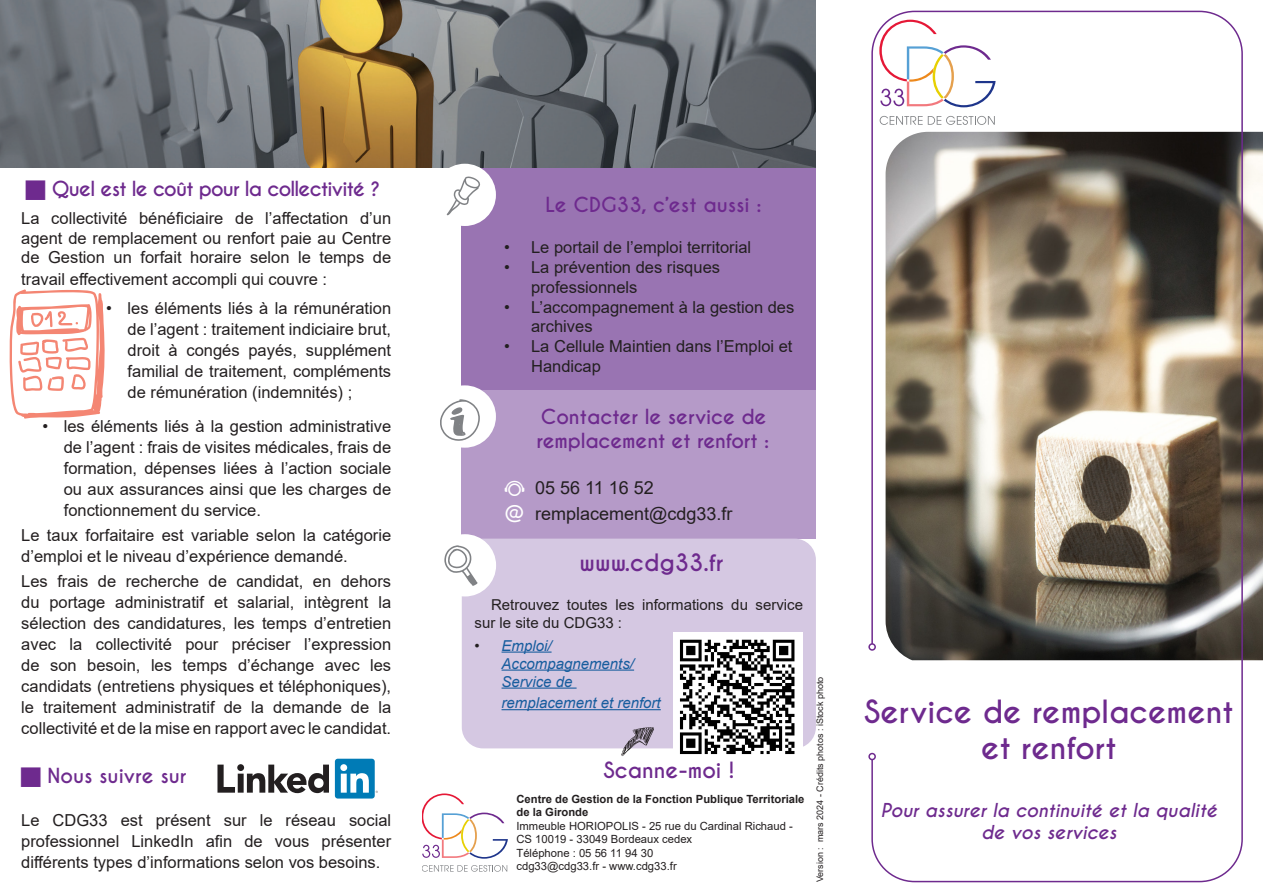
<style>
.page{position:relative;width:1263px;height:893px;background:#fff}
.page>*{position:absolute;margin:0;border:0;box-sizing:border-box;transform-origin:0 0}
.t1{font:195px "Sketch Iconsbold";color:#f48673}
.t2{font:700 30px "Caviar Dreams";color:#6e2a8e}
.t3{font:700 22.5px "Caviar Dreams";color:#6e2a8e}
.t4{font:700 21px "Caviar Dreams";color:#6e2a8e}
.t5{font:700 19.5px/23.4px "Caviar Dreams";letter-spacing:-.01em;color:#6e2a8e}
.t6{font:700 19.5px "Caviar Dreams";letter-spacing:-.04em;color:#6e2a8e}
.t7{font:italic 700 18px "Caviar Dreams";color:#6e2a8e}
.t8{font:18px "Arial";color:#231f20}
.Paragraphe{font:16.5px/21px "Arial";color:#231f20;text-align:justify}
.t9{font:15px/18px "Arial";color:#231f20}
.t10{font:italic 15px/18px "Arial";color:#175d9e}
.t11{font:11.25px "Arial";color:#231f20}
.t12{font:700 11.25px "Arial";color:#231f20}
.t13{font:9px "Arial";color:#231f20}
.s1{color:#231f20}
</style>
<div class="page">
<img style="left:0;top:0;width:816px;height:168px">
<svg style="left:422px;top:865px;width:85px;height:7px"></svg>
<svg style="left:422px;top:793px;width:86px;height:66px"></svg>
<img style="left:885px;top:132px;width:378px;height:528px">
<div style="left:462px;top:168px;width:354px;height:233px;background:#9974b2"></div>
<div style="left:434px;top:164px;width:62px;height:62px;background:#fff;border-radius:50%"></div>
<div style="left:462px;top:390px;width:354px;height:149px;background:#b59ac8"></div>
<div style="left:434px;top:385px;width:62px;height:63px;background:#fff;border-radius:50%"></div>
<div style="left:462px;top:539px;width:354px;height:209px;background:#d5c8e2;border-radius:21px"></div>
<hr style="left:501px;top:651px;width:50px;height:2px;background:#175d9e">
<hr style="left:501px;top:669px;width:133px;height:2px;background:#175d9e">
<hr style="left:501px;top:687px;width:76px;height:2px;background:#175d9e">
<hr style="left:501px;top:709px;width:160px;height:1px;background:#175d9e">
<div style="left:434px;top:534px;width:62px;height:62px;background:#fff;border-radius:50%"></div>
<svg style="left:880px;top:116px;width:115px;height:9px"></svg>
<svg style="left:879px;top:20px;width:117px;height:87px"></svg>
<div style="left:871px;top:11px;width:372px;height:871px;border:2px solid #6e2a8e;border-radius:43px"></div>
<div style="left:868px;top:753px;width:8px;height:7px;border:2px solid #6e2a8e;border-radius:50%"></div>
<div style="left:868px;top:643px;width:8px;height:8px;border:2px solid #6e2a8e;border-radius:50%"></div>
<img style="left:674px;top:632px;width:129px;height:123px">
<svg style="left:217px;top:764px;width:112px;height:29px"></svg>
<div style="left:335px;top:759px;width:40px;height:39px;background:#007bb6;border-radius:3px"></div>
<svg style="left:340px;top:764px;width:29px;height:29px"></svg>
<svg style="left:621px;top:748px;width:33px;height:1px"></svg>
<p class="t6" style="left:52px;top:176px;width:330px">Quel est le coût pour la collectivité ?</p>
<p class="Paragraphe" style="left:21px;top:208px;width:371px;line-height:20.2px">La collectivité bénéficiaire de l’affectation d’un agent de remplacement ou renfort paie au Centre de Gestion un forfait horaire selon le temps de travail effectivement accompli qui couvre :</p>
<p class="Paragraphe" style="left:128px;top:298px;width:265px;text-indent:-21px">• les éléments liés à la rémunération de l’agent : traitement indiciaire brut, droit à congés payés, supplément familial de traitement, compléments de rémunération (indemnités) ;</p>
<p class="Paragraphe" style="left:64px;top:415px;width:329px;text-indent:-21px">• les éléments liés à la gestion administrative de l’agent : frais de visites médicales, frais de formation, dépenses liées à l’action sociale ou aux assurances ainsi que les charges de fonctionnement du service.</p>
<p class="Paragraphe" style="left:21px;top:525px;width:371px">Le taux forfaitaire est variable selon la catégorie d’emploi et le niveau d’expérience demandé.</p>
<p class="Paragraphe" style="left:21px;top:571px;width:371px">Les frais de recherche de candidat, en dehors du portage administratif et salarial, intègrent la sélection des candidatures, les temps d’entretien avec la collectivité pour préciser l’expression de son besoin, les temps d’échange avec les candidats (entretiens physiques et téléphoniques), le traitement administratif de la demande de la collectivité et de la mise en rapport avec le candidat.</p>
<p class="t1" style="left:-12px;top:264px;width:137px">#</p>
<p class="t5" style="left:48px;top:765px;width:140px">Nous suivre sur</p>
<p class="Paragraphe" style="left:21px;top:809px;width:371px">Le CDG33 est présent sur le réseau social professionnel LinkedIn afin de vous présenter différents types d’informations selon vos besoins.</p>
<p class="t5" style="left:546px;top:193px;width:218px">Le CDG33, c’est aussi :</p>
<p class="Paragraphe" style="left:504px;top:237px;width:249px">• Le portail de l’emploi territorial</p>
<p class="Paragraphe" style="left:531px;top:257px;width:190px;line-height:19.8px;text-indent:-27px">• La prévention des risques professionnels</p>
<p class="Paragraphe" style="left:531px;top:297px;width:265px;line-height:19.8px;text-indent:-27px">• L’accompagnement à la gestion des archives</p>
<p class="Paragraphe" style="left:531px;top:336px;width:263px;line-height:19.8px;text-indent:-27px">• La Cellule Maintien dans l’Emploi et<br>Handicap</p>
<p class="t5" style="left:536px;top:406px;width:234px">Contacter le service de remplacement et renfort :</p>
<p class="t8" style="left:535px;top:476px;width:120px">05 56 11 16 52</p>
<p class="t8" style="left:535px;top:501px;width:199px">remplacement@cdg33.fr</p>
<p class="t3" style="left:580px;top:549px;width:145px">www.cdg33.fr</p>
<p class="t9" style="left:474px;top:596px;width:330px;text-indent:16px">Retrouvez toutes les informations du service sur le site du CDG33 :</p>
<p class="t10" style="left:501px;top:636px;width:134px;text-indent:-27px"><span class="s1">•</span> Emploi/<br>Accompagnements/<br>Service de</p>
<p class="t10" style="left:501px;top:694px;width:161px">remplacement et renfort</p>
<p class="t2" style="left:864px;top:694px;width:371px">Service de remplacement</p>
<p class="t2" style="left:981px;top:730px;width:137px">et renfort</p>
<p class="t13" style="left:814px;top:882px;width:207px;rotate:-90deg">Version : mars 2024 - Crédits photos : iStock photo</p>
<p class="t4" style="left:603px;top:757px;width:132px">Scanne-moi !</p>
<p class="t12" style="left:516px;top:791px;width:289px">Centre de Gestion de la Fonction Publique Territoriale</p>
<p class="t12" style="left:516px;top:804px;width:73px">de la Gironde</p>
<p class="t11" style="left:516px;top:818px;width:278px">Immeuble HORIOPOLIS - 25 rue du Cardinal Richaud -</p>
<p class="t11" style="left:516px;top:832px;width:177px">CS 10019 - 33049 Bordeaux cedex</p>
<p class="t11" style="left:516px;top:845px;width:138px">Téléphone : 05 56 11 94 30</p>
<p class="t11" style="left:516px;top:859px;width:162px">cdg33@cdg33.fr - www.cdg33.fr</p>
<p class="t7" style="left:881px;top:799px;width:338px">Pour assurer la continuité et la qualité</p>
<p class="t7" style="left:981px;top:821px;width:137px">de vos services</p>
</div>
